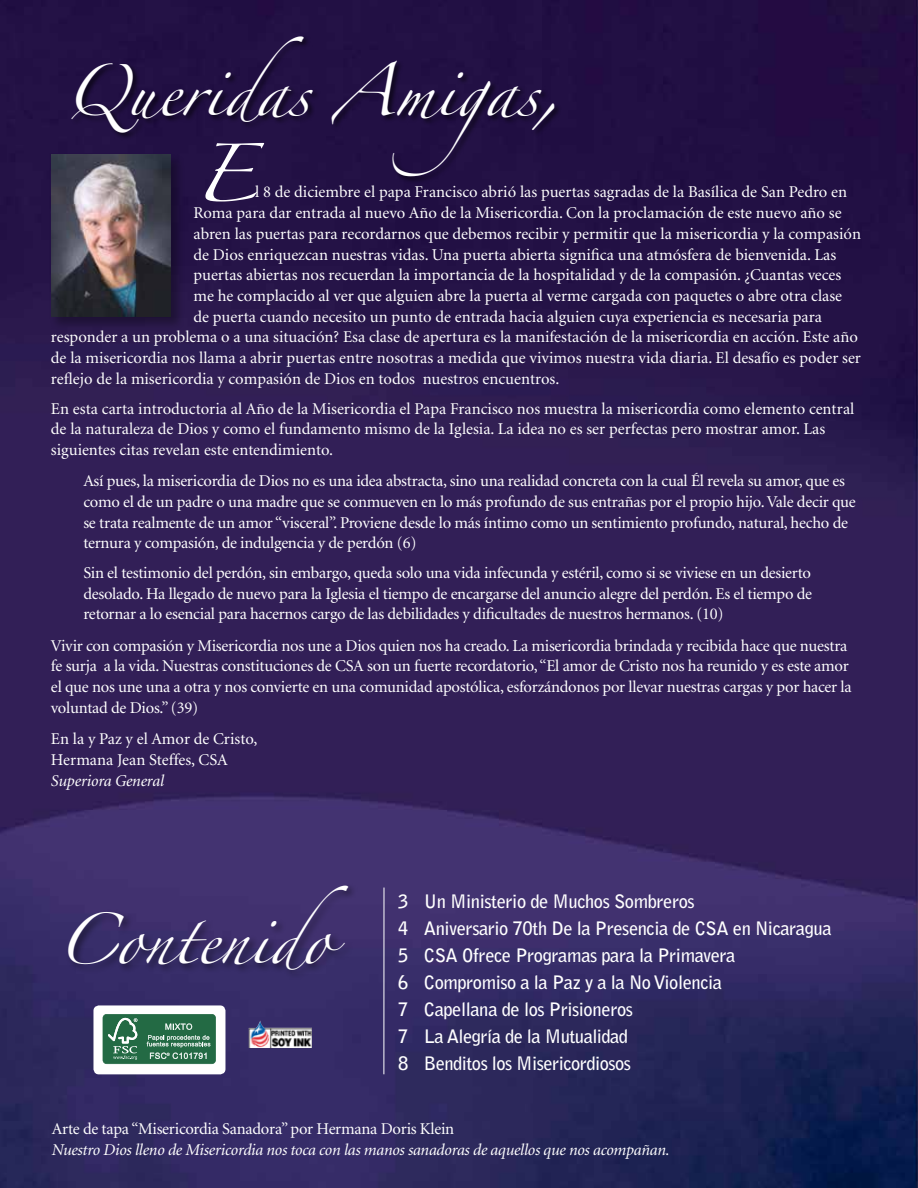
<style>
.page{position:relative;width:918px;height:1188px;background:#fff}
.page>*{position:absolute;margin:0;border:0;box-sizing:border-box;transform-origin:0 0}
.t1{font:51.9px "Zapfino";color:#fff}
.t2{font:46.5px "Zapfino";color:#fff}
.t3{font:45.75px "Zapfino";color:#fff}
.t4{font:700 18.45px/27px "Bell Gothic";letter-spacing:-.025em;color:#fff}
.t5{font:16.5px/20.7px "Minion";letter-spacing:-.005em;color:#fff}
.t6{font:italic 16.5px "Minion";letter-spacing:-.015em;color:#fff}
</style>
<div class="page">
<img style="left:0;top:0;width:918px;height:1188px">
<hr style="left:383px;top:888px;width:1px;height:186px;background:#fff">
<div style="left:50px;top:153px;width:135px;height:178px;background:#000;opacity:.3"></div>
<img style="left:51px;top:154px;width:120px;height:163px">
<div style="left:71px;top:35px;width:491px;height:149px;background:#000;opacity:.65"></div>
<div style="left:66px;top:883px;width:292px;height:97px;background:#000;opacity:.5"></div>
<img style="left:249px;top:1021px;width:63px;height:27px">
<div style="left:93px;top:1005px;width:132px;height:69px;background:#fff;border-radius:5px"></div>
<svg style="left:103px;top:1014px;width:113px;height:50px;background:#427f5e"></svg>
<h2 class="t2" style="left:64px;top:71px;width:496px">Queridas Amigas,</h2>
<h1 class="t1" style="left:193px;top:152px;width:63px">E</h1>
<p class="t5" style="left:255px;top:183px;width:594px">l 8 de diciembre el papa Francisco abrió las puertas sagradas de la Basílica de San Pedro en</p>
<p class="t5" style="left:193px;top:203px;width:650px">Roma para dar entrada al nuevo Año de la Misericordia. Con la proclamación de este nuevo año se</p>
<p class="t5" style="left:193px;top:224px;width:669px">abren las puertas para recordarnos que debemos recibir y permitir que la misericordia y la compasión</p>
<p class="t5" style="left:193px;top:245px;width:644px">de Dios enriquezcan nuestras vidas. Una puerta abierta significa una atmósfera de bienvenida. Las</p>
<p class="t5" style="left:193px;top:265px;width:649px">puertas abiertas nos recuerdan la importancia de la hospitalidad y de la compasión. ¿Cuantas veces</p>
<p class="t5" style="left:193px;top:286px;width:650px">me he complacido al ver que alguien abre la puerta al verme cargada con paquetes o abre otra clase</p>
<p class="t5" style="left:193px;top:307px;width:630px">de puerta cuando necesito un punto de entrada hacia alguien cuya experiencia es necesaria para</p>
<p class="t5" style="left:51px;top:327px;width:809px">responder a un problema o a una situación? Esa clase de apertura es la manifestación de la misericordia en acción. Este año</p>
<p class="t5" style="left:51px;top:348px;width:812px">de la misericordia nos llama a abrir puertas entre nosotras a medida que vivimos nuestra vida diaria. El desafío es poder ser</p>
<p class="t5" style="left:51px;top:369px;width:510px">reflejo de la misericordia y compasión de Dios en todos nuestros encuentros.</p>
<p class="t5" style="left:51px;top:399px;width:805px">En esta carta introductoria al Año de la Misericordia el Papa Francisco nos muestra la misericordia como elemento central de la naturaleza de Dios y como el fundamento mismo de la Iglesia. La idea no es ser perfectas pero mostrar amor. Las siguientes citas revelan este entendimiento.</p>
<p class="t5" style="left:83px;top:471px;width:774px">Así pues, la misericordia de Dios no es una idea abstracta, sino una realidad concreta con la cual Él revela su amor, que es como el de un padre o una madre que se conmueven en lo más profundo de sus entrañas por el propio hijo. Vale decir que se trata realmente de un amor “visceral”. Proviene desde lo más íntimo como un sentimiento profundo, natural, hecho de ternura y compasión, de indulgencia y de perdón (6)</p>
<p class="t5" style="left:83px;top:563px;width:730px;text-align:justify">Sin el testimonio del perdón, sin embargo, queda solo una vida infecunda y estéril, como si se viviese en un desierto desolado. Ha llegado de nuevo para la Iglesia el tiempo de encargarse del anuncio alegre del perdón. Es el tiempo de retornar a lo esencial para hacernos cargo de las debilidades y dificultades de nuestros hermanos. (10)</p>
<p class="t5" style="left:51px;top:636px;width:802px">Vivir con compasión y Misericordia nos une a Dios quien nos ha creado. La misericordia brindada y recibida hace que nuestra fe surja a la vida. Nuestras constituciones de CSA son un fuerte recordatorio, “El amor de Cristo nos ha reunido y es este amor el que nos une una a otra y nos convierte en una comunidad apostólica, esforzándonos por llevar nuestras cargas y por hacer la voluntad de Dios.” (39)</p>
<p class="t5" style="left:51px;top:729px;width:208px">En la y Paz y el Amor de Cristo,<br>Hermana Jean Steffes, CSA</p>
<p class="t6" style="left:51px;top:772px;width:115px">Superiora General</p>
<h3 class="t3" style="left:56px;top:921px;width:294px">Contenido</h3>
<p class="t4" style="left:398px;top:888px;width:435px">3 Un Ministerio de Muchos Sombreros<br>4 Aniversario 70th De la Presencia de CSA en Nicaragua 5 CSA Ofrece Programas para la Primavera<br>6 Compromiso a la Paz y a la No Violencia<br>7 Capellana de los Prisioneros<br>7 La Alegría de la Mutualidad<br>8 Benditos los Misericordiosos</p>
<p class="t5" style="left:52px;top:1119px;width:404px">Arte de tapa “Misericordia Sanadora” por Hermana Doris Klein</p>
<p class="t6" style="left:52px;top:1141px;width:619px">Nuestro Dios lleno de Misericordia nos toca con las manos sanadoras de aquellos que nos acompañan.</p>
</div>
